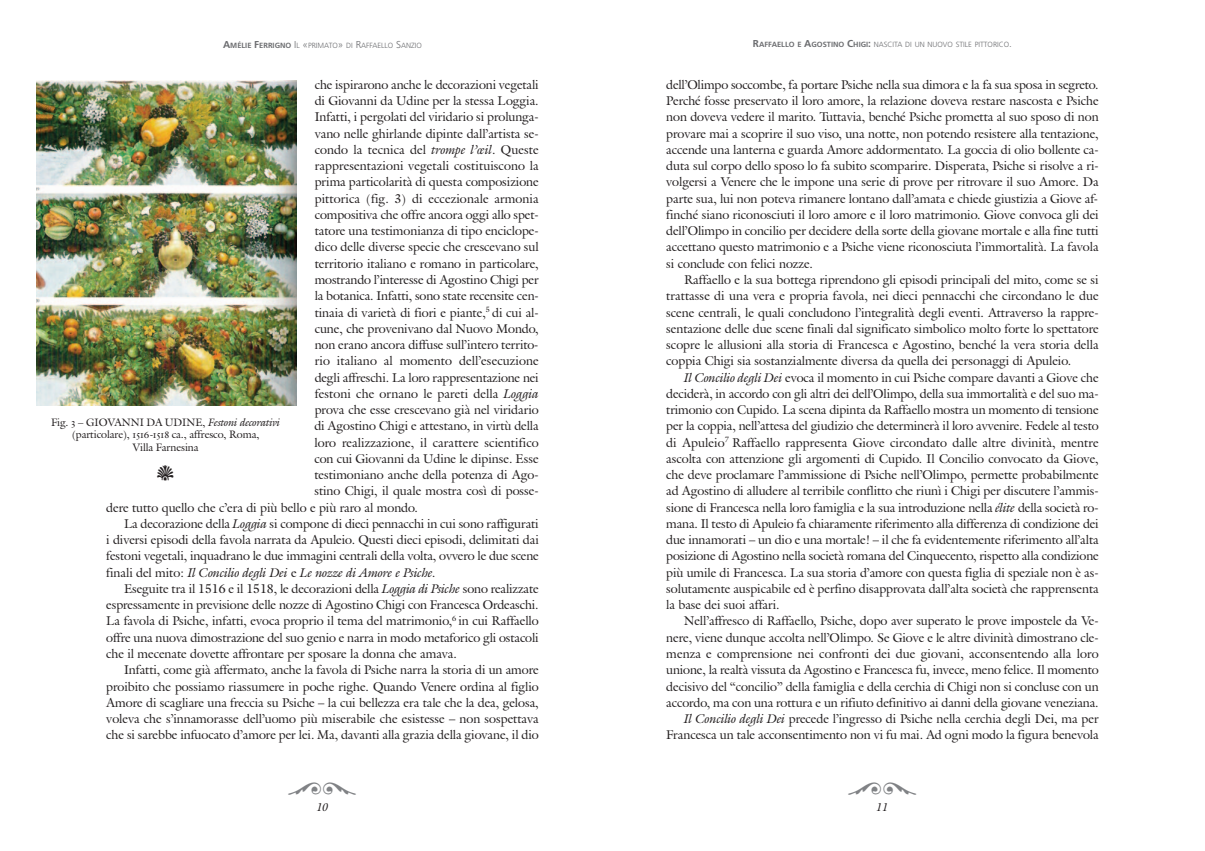
<style>
.page{position:relative;width:1205px;height:851px;background:#fff}
.page>*{position:absolute;margin:0;border:0;box-sizing:border-box;transform-origin:0 0}
.t1{font:12.5px/16.2px "Galliard IT Cby BT";color:#231f20;text-align:justify}
.t2{font:italic 12.5px "Galliard IT Cby BT";color:#231f20}
.t3{font:italic 11.25px "Galliard IT Cby BT";color:#231f20}
.t4{font:10.62px/12.5px "Galliard ITC Rm O Sty CC";color:#231f20;text-align:center}
.t5{font:300 7.5px "Frutiger";color:#6c6d70}
.s1{font-weight:700;font-size:10px}
.s2{font-weight:700}
.s3{font-size:10px}
.s4{font-style:italic}
.s5{font-style:normal}
.s6{font-family:"Galliard ITC It CC"}
</style>
<div class="page">
<img style="left:36px;top:81px;width:260px;height:325px">
<p class="t5" style="left:223px;top:42px;width:200px"><span class="s1">A</span><span class="s2">MÉLIE</span> <span class="s1">F</span><span class="s2">ERRIGNO</span> <span class="s3">I</span>L <span class="s3">«</span>PRIMATO<span class="s3">»</span> DI <span class="s3">R</span>AFFAELLO <span class="s3">S</span>ANZIO</p>
<p class="t5" style="left:753px;top:42px;width:261px"><span class="s1">R</span><span class="s2">AFFAELLO E</span> <span class="s1">A</span><span class="s2">GOSTINO</span> <span class="s1">C</span><span class="s2">HIGI</span><span class="s1">:</span> NASCITA DI UN NUOVO STILE PITTORICO<span class="s3">.</span></p>
<p class="t1" style="left:315px;top:78px;width:225px">che ispirarono anche le decorazioni vegetali</p>
<p class="t1" style="left:315px;top:94px;width:225px">di Giovanni da Udine per la stessa Loggia.</p>
<p class="t1" style="left:315px;top:110px;width:225px">Infatti, i pergolati del viridario si prolunga-</p>
<p class="t1" style="left:315px;top:127px;width:225px">vano nelle ghirlande dipinte dall’artista se-</p>
<p class="t1" style="left:315px;top:143px;width:225px">condo la tecnica del <span class="s4">trompe l’œil</span>. Queste</p>
<p class="t1" style="left:315px;top:159px;width:225px">rappresentazioni vegetali costituiscono la</p>
<p class="t1" style="left:315px;top:175px;width:225px">prima particolarità di questa composizione</p>
<p class="t1" style="left:315px;top:192px;width:225px">pittorica (fig. 3) di eccezionale armonia</p>
<p class="t1" style="left:315px;top:208px;width:225px">compositiva che offre ancora oggi allo spet-</p>
<p class="t1" style="left:315px;top:224px;width:225px">tatore una testimonianza di tipo enciclope-</p>
<p class="t1" style="left:315px;top:240px;width:225px">dico delle diverse specie che crescevano sul</p>
<p class="t1" style="left:315px;top:257px;width:225px">territorio italiano e romano in particolare,</p>
<p class="t1" style="left:315px;top:273px;width:225px">mostrando l’interesse di Agostino Chigi per</p>
<p class="t1" style="left:315px;top:289px;width:225px">la botanica. Infatti, sono state recensite cen-</p>
<p class="t1" style="left:315px;top:305px;width:225px">tinaia di varietà di fiori e piante,<sup>5</sup> di cui al-</p>
<p class="t1" style="left:315px;top:322px;width:225px">cune, che provenivano dal Nuovo Mondo,</p>
<p class="t1" style="left:315px;top:338px;width:225px">non erano ancora diffuse sull’intero territo-</p>
<p class="t1" style="left:315px;top:354px;width:225px">rio italiano al momento dell’esecuzione</p>
<p class="t1" style="left:315px;top:370px;width:225px">degli affreschi. La loro rappresentazione nei</p>
<p class="t1" style="left:315px;top:387px;width:225px">festoni che ornano le pareti della <span class="s4">Loggia</span></p>
<p class="t1" style="left:315px;top:403px;width:225px">prova che esse crescevano già nel viridario</p>
<p class="t1" style="left:314px;top:419px;width:226px">di Agostino Chigi e attestano, in virtù della</p>
<p class="t1" style="left:314px;top:435px;width:226px">loro realizzazione, il carattere scientifico</p>
<p class="t1" style="left:314px;top:452px;width:226px">con cui Giovanni da Udine le dipinse. Esse</p>
<p class="t1" style="left:314px;top:468px;width:226px">testimoniano anche della potenza di Ago-</p>
<p class="t1" style="left:314px;top:484px;width:226px">stino Chigi, il quale mostra così di posse-</p>
<p class="t1" style="left:106px;top:500px;width:313px">dere tutto quello che c’era di più bello e più raro al mondo.</p>
<p class="t1" style="left:124px;top:517px;width:416px">La decorazione della <span class="s4">Loggia</span> si compone di dieci pennacchi in cui sono raffigurati</p>
<p class="t1" style="left:106px;top:533px;width:434px">i diversi episodi della favola narrata da Apuleio. Questi dieci episodi, delimitati dai</p>
<p class="t1" style="left:106px;top:549px;width:434px">festoni vegetali, inquadrano le due immagini centrali della volta, ovvero le due scene</p>
<p class="t2" style="left:106px;top:567px;width:331px"><span class="s5">finali del mito:</span> Il Concilio degli Dei <span class="s5">e</span> Le nozze di Amore e Psiche.</p>
<p class="t1" style="left:124px;top:582px;width:416px">Eseguite tra il 1516 e il 1518, le decorazioni della <span class="s4">Loggia di Psiche</span> sono realizzate</p>
<p class="t1" style="left:106px;top:598px;width:434px">espressamente in previsione delle nozze di Agostino Chigi con Francesca Ordeaschi.</p>
<p class="t1" style="left:106px;top:614px;width:434px">La favola di Psiche, infatti, evoca proprio il tema del matrimonio,<sup>6</sup> in cui Raffaello</p>
<p class="t1" style="left:106px;top:630px;width:434px">offre una nuova dimostrazione del suo genio e narra in modo metaforico gli ostacoli</p>
<p class="t1" style="left:106px;top:647px;width:352px">che il mecenate dovette affrontare per sposare la donna che amava.</p>
<p class="t1" style="left:124px;top:663px;width:416px">Infatti, come già affermato, anche la favola di Psiche narra la storia di un amore</p>
<p class="t1" style="left:106px;top:679px;width:434px">proibito che possiamo riassumere in poche righe. Quando Venere ordina al figlio</p>
<p class="t1" style="left:106px;top:695px;width:434px">Amore di scagliare una freccia su Psiche – la cui bellezza era tale che la dea, gelosa,</p>
<p class="t1" style="left:106px;top:712px;width:434px">voleva che s’innamorasse dell’uomo più miserabile che esistesse – non sospettava</p>
<p class="t1" style="left:106px;top:728px;width:434px">che si sarebbe infuocato d’amore per lei. Ma, davanti alla grazia della giovane, il dio</p>
<p class="t4" style="left:51px;top:417px;width:230px">Fig. 3 – GIOVANNI DA UDINE, <span class="s6">Festoni decorativi </span>(particolare), 1516-1518 ca., affresco, Roma,<br>Villa Farnesina</p>
<p class="t1" style="left:666px;top:78px;width:434px">dell’Olimpo soccombe, fa portare Psiche nella sua dimora e la fa sua sposa in segreto.<br>Perché fosse preservato il loro amore, la relazione doveva restare nascosta e Psiche non doveva vedere il marito. Tuttavia, benché Psiche prometta al suo sposo di non provare mai a scoprire il suo viso, una notte, non potendo resistere alla tentazione, accende una lanterna e guarda Amore addormentato. La goccia di olio bollente ca&shy;duta sul corpo dello sposo lo fa subito scomparire. Disperata, Psiche si risolve a ri&shy;volgersi a Venere che le impone una serie di prove per ritrovare il suo Amore. Da parte sua, lui non poteva rimanere lontano dall’amata e chiede giustizia a Giove af&shy;finché siano riconosciuti il loro amore e il loro matrimonio. Giove convoca gli dei dell’Olimpo in concilio per decidere della sorte della giovane mortale e alla fine tutti accettano questo matrimonio e a Psiche viene riconosciuta l’immortalità. La favola si conclude con felici nozze.</p>
<p class="t1" style="left:666px;top:273px;width:434px;text-indent:18px">Raffaello e la sua bottega riprendono gli episodi principali del mito, come se si trattasse di una vera e propria favola, nei dieci pennacchi che circondano le due scene centrali, le quali concludono l’integralità degli eventi. Attraverso la rappre&shy;sentazione delle due scene finali dal significato simbolico molto forte lo spettatore scopre le allusioni alla storia di Francesca e Agostino, benché la vera storia della coppia Chigi sia sostanzialmente diversa da quella dei personaggi di Apuleio.</p>
<p class="t1" style="left:666px;top:370px;width:434px;text-indent:18px"><span class="s4">Il Concilio degli Dei</span> evoca il momento in cui Psiche compare davanti a Giove che deciderà, in accordo con gli altri dei dell’Olimpo, della sua immortalità e del suo ma&shy;trimonio con Cupido. La scena dipinta da Raffaello mostra un momento di tensione per la coppia, nell’attesa del giudizio che determinerà il loro avvenire. Fedele al testo di Apuleio<sup>7</sup> Raffaello rappresenta Giove circondato dalle altre divinità, mentre ascolta con attenzione gli argomenti di Cupido. Il Concilio convocato da Giove, che deve proclamare l’ammissione di Psiche nell’Olimpo, permette probabilmente ad Agostino di alludere al terribile conflitto che riunì i Chigi per discutere l’ammis&shy;sione di Francesca nella loro famiglia e la sua introduzione nella <span class="s4">élite</span> della società ro&shy;mana. Il testo di Apuleio fa chiaramente riferimento alla differenza di condizione dei due innamorati – un dio e una mortale! – il che fa evidentemente riferimento all’alta posizione di Agostino nella società romana del Cinquecento, rispetto alla condizione più umile di Francesca. La sua storia d’amore con questa figlia di speziale non è as&shy;solutamente auspicabile ed è perfino disapprovata dall’alta società che rapprensenta la base dei suoi affari.</p>
<p class="t1" style="left:666px;top:614px;width:434px;text-align:right">Nell’affresco di Raffaello, Psiche, dopo aver superato le prove impostele da Ve&shy;nere, viene dunque accolta nell’Olimpo. Se Giove e le altre divinità dimostrano cle&shy;menza e comprensione nei confronti dei due giovani, acconsentendo alla loro unione, la realtà vissuta da Agostino e Francesca fu, invece, meno felice. Il momento decisivo del “concilio” della famiglia e della cerchia di Chigi non si concluse con un accordo, ma con una rottura e un rifiuto definitivo ai danni della giovane veneziana.<br><span class="s4">Il Concilio degli Dei</span> precede l’ingresso di Psiche nella cerchia degli Dei, ma per Francesca un tale acconsentimento non vi fu mai. Ad ogni modo la figura benevola</p>
<p class="t3" style="left:317px;top:802px;width:13px">10</p>
<p class="t3" style="left:876px;top:802px;width:13px">11</p>
</div>
